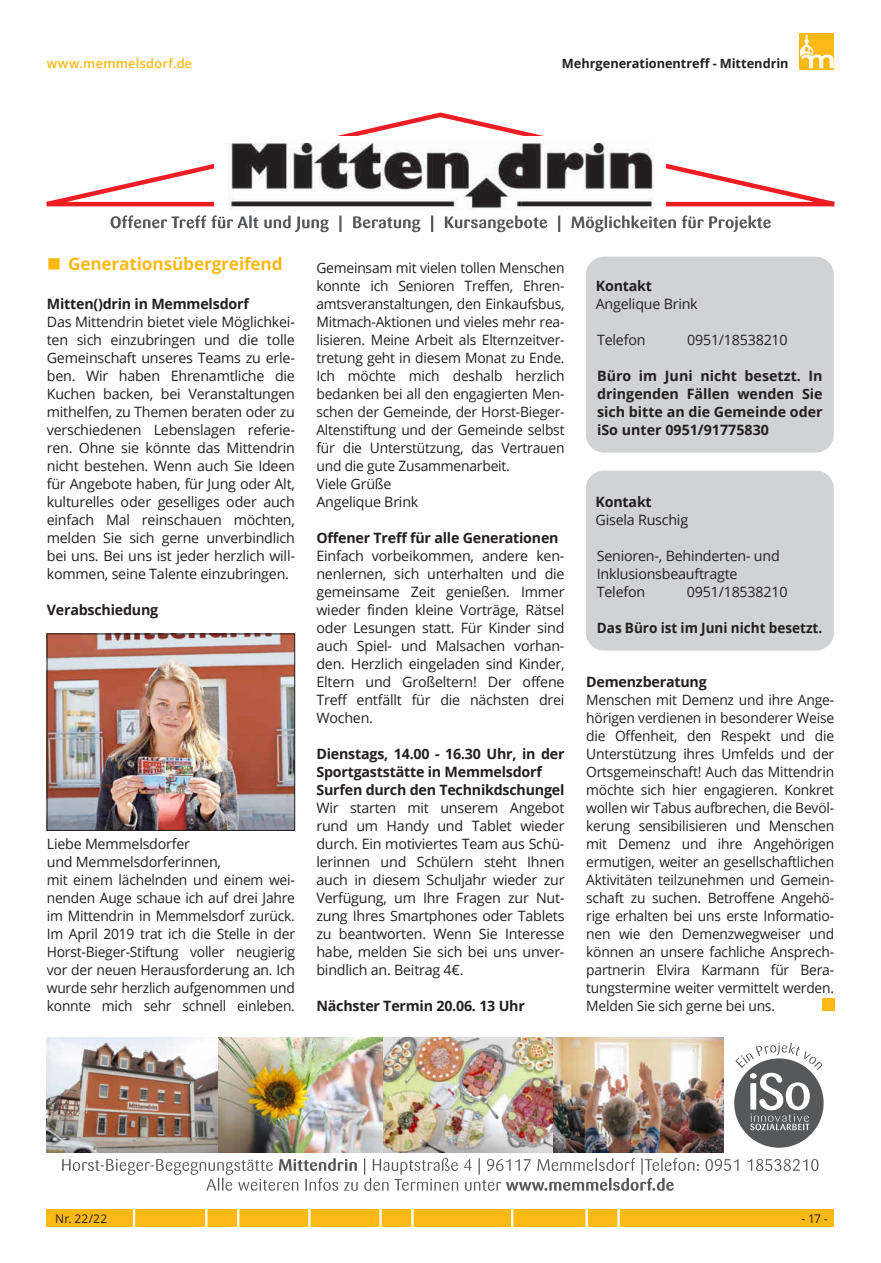
<style>
.page{position:relative;width:881px;height:1263px;background:#fff}
.page>*{position:absolute;margin:0;border:0;box-sizing:border-box;transform-origin:0 0}
.t1{font:700 17.25px "Open Sans";letter-spacing:-.01em;color:#fcb814}
.t2{font:14.25px/18px "Open Sans";letter-spacing:-.015em;color:#231f20;text-align:justify}
.t3{font:700 14.25px/18px "Open Sans";letter-spacing:-.015em;color:#231f20}
.t4{font:700 14.25px "Open Sans";letter-spacing:-.015em;color:#231f20;scale:.95 1}
.t5{font:700 12.75px "Open Sans";letter-spacing:-.005em;color:#231f20}
.t6{font:600 12.75px "Open Sans";letter-spacing:.02em;color:#fcb814}
.t7{font:12px "Open Sans";letter-spacing:.005em;color:#231f20}
</style>
<div class="page">
<svg style="left:799px;top:34px;width:34px;height:36px"></svg>
<svg style="left:799px;top:35px;width:34px;height:33px"></svg>
<div style="left:47px;top:1210px;width:786px;height:17px;background:#fcb814"></div>
<svg style="left:133px;top:1210px;width:2px;height:17px"></svg>
<svg style="left:205px;top:1210px;width:2px;height:17px"></svg>
<svg style="left:237px;top:1210px;width:2px;height:17px"></svg>
<svg style="left:308px;top:1210px;width:2px;height:17px"></svg>
<svg style="left:379px;top:1210px;width:2px;height:17px"></svg>
<svg style="left:411px;top:1210px;width:2px;height:17px"></svg>
<svg style="left:511px;top:1210px;width:2px;height:17px"></svg>
<svg style="left:585px;top:1210px;width:2px;height:17px"></svg>
<svg style="left:617px;top:1210px;width:2px;height:17px"></svg>
<svg style="left:47px;top:112px;width:786px;height:95px"></svg>
<div style="left:214px;top:137px;width:451px;height:73px;background:#fff"></div>
<img style="left:230px;top:144px;width:424px;height:66px">
<svg style="left:110px;top:215px;width:148px;height:13px"></svg>
<svg style="left:264px;top:215px;width:64px;height:17px"></svg>
<svg style="left:339px;top:215px;width:2px;height:17px"></svg>
<svg style="left:353px;top:216px;width:67px;height:16px"></svg>
<svg style="left:431px;top:215px;width:2px;height:17px"></svg>
<svg style="left:444px;top:215px;width:102px;height:17px"></svg>
<svg style="left:558px;top:215px;width:2px;height:17px"></svg>
<svg style="left:571px;top:215px;width:104px;height:17px"></svg>
<svg style="left:681px;top:215px;width:89px;height:17px"></svg>
<div style="left:585px;top:257px;width:248px;height:196px;background:#d1d2d4;border-radius:18px"></div>
<svg style="left:705px;top:1159px;width:33px;height:12px"></svg>
<svg style="left:747px;top:1159px;width:71px;height:12px"></svg>
<svg style="left:62px;top:1158px;width:295px;height:33px"></svg>
<svg style="left:364px;top:1158px;width:334px;height:33px"></svg>
<div style="left:734px;top:1058px;width:89px;height:90px;background:#57585a;border-radius:50%"></div>
<svg style="left:735px;top:1042px;width:86px;height:88px"></svg>
<img style="left:47px;top:1037px;width:676px;height:115px">
<div style="left:585px;top:471px;width:248px;height:180px;background:#d1d2d4;border-radius:18px"></div>
<img style="left:49px;top:636px;width:244px;height:193px">
<div style="left:47px;top:634px;width:248px;height:197px;border:1px solid #231f20"></div>
<div style="left:821px;top:998px;width:12px;height:13px;background:#fcb814"></div>
<p class="t6" style="left:47px;top:55px;width:147px">www.memmelsdorf.de</p>
<p class="t5" style="left:561px;top:54px;width:228px">Mehrgenerationentreff - Mittendrin</p>
<p class="t1" style="left:47px;top:252px;width:237px">■ Generationsübergreifend</p>
<p class="t3" style="left:47px;top:294px;width:203px">Mitten()drin in Memmelsdorf</p>
<p class="t2" style="left:47px;top:312px;width:249px">Das Mittendrin bietet viele Möglichkei&shy;ten sich einzubringen und die tolle Gemeinschaft unseres Teams zu erle&shy;ben. Wir haben Ehrenamtliche die Kuchen backen, bei Veranstaltungen mithelfen, zu Themen beraten oder zu verschiedenen Lebenslagen referie&shy;ren. Ohne sie könnte das Mittendrin nicht bestehen. Wenn auch Sie Ideen für Angebote haben, für Jung oder Alt, kulturelles oder geselliges oder auch einfach Mal reinschauen möchten, melden Sie sich gerne unverbindlich bei uns. Bei uns ist jeder herzlich will&shy;kommen, seine Talente einzubringen.</p>
<p class="t3" style="left:47px;top:600px;width:113px">Verabschiedung</p>
<p class="t2" style="left:47px;top:834px;width:249px;text-align:left">Liebe Memmelsdorfer<br>und Memmelsdorferinnen,<br>mit einem lächelnden und einem wei&shy;nenden Auge schaue ich auf drei Jahre im Mittendrin in Memmelsdorf zurück.<br>Im April 2019 trat ich die Stelle in der Horst-Bieger-Stiftung voller neugierig vor der neuen Herausforderung an. Ich wurde sehr herzlich aufgenommen und konnte mich sehr schnell einleben.</p>
<p class="t2" style="left:316px;top:258px;width:249px;text-align:left">Gemeinsam mit vielen tollen Menschen konnte ich Senioren Treffen, Ehren&shy;amtsveranstaltungen, den Einkaufsbus, Mitmach-Aktionen und vieles mehr rea&shy;lisieren. Meine Arbeit als Elternzeitver&shy;tretung geht in diesem Monat zu Ende.<br>Ich möchte mich deshalb herzlich bedanken bei all den engagierten Men&shy;schen der Gemeinde, der Horst-Bieger-Altenstiftung und der Gemeinde selbst für die Unterstützung, das Vertrauen und die gute Zusammenarbeit.<br>Viele Grüße<br>Angelique Brink</p>
<p class="t3" style="left:316px;top:528px;width:243px">Offener Treff für alle Generationen</p>
<p class="t2" style="left:316px;top:546px;width:249px">Einfach vorbeikommen, andere ken&shy;nenlernen, sich unterhalten und die gemeinsame Zeit genießen. Immer wieder finden kleine Vorträge, Rätsel oder Lesungen statt. Für Kinder sind auch Spiel- und Malsachen vorhan&shy;den. Herzlich eingeladen sind Kinder, Eltern und Großeltern! Der offene Treff entfällt für die nächsten drei Wochen.</p>
<p class="t3" style="left:316px;top:744px;width:249px">Dienstags, 14.00 - 16.30 Uhr, in der<br>Sportgaststätte in Memmelsdorf<br>Surfen durch den Technikdschungel</p>
<p class="t2" style="left:316px;top:798px;width:249px">Wir starten mit unserem Angebot rund um Handy und Tablet wieder durch. Ein motiviertes Team aus Schü&shy;lerinnen und Schülern steht Ihnen auch in diesem Schuljahr wieder zur Verfügung, um Ihre Fragen zur Nut&shy;zung Ihres Smartphones oder Tablets zu beantworten. Wenn Sie Interesse habe, melden Sie sich bei uns unver&shy;bindlich an. Beitrag 4€.</p>
<p class="t3" style="left:316px;top:996px;width:210px">Nächster Termin 20.06. 13 Uhr</p>
<p class="t3" style="left:595px;top:276px;width:58px">Kontakt</p>
<p class="t2" style="left:595px;top:294px;width:103px">Angelique Brink</p>
<p class="t2" style="left:597px;top:330px;width:50px">Telefon</p>
<p class="t2" style="left:687px;top:330px;width:102px">0951/18538210</p>
<p class="t3" style="left:597px;top:366px;width:227px;text-align:justify">Büro im Juni nicht besetzt. In dringenden Fällen wenden Sie sich bitte an die Gemeinde oder iSo unter 0951/91775830</p>
<p class="t3" style="left:595px;top:492px;width:58px">Kontakt</p>
<p class="t2" style="left:595px;top:510px;width:94px">Gisela Ruschig</p>
<p class="t2" style="left:596px;top:546px;width:184px;text-align:left">Senioren-, Behinderten- und<br>Inklusionsbeauftragte<br>Telefon</p>
<p class="t2" style="left:686px;top:582px;width:102px">0951/18538210</p>
<p class="t4" style="left:596px;top:617px;width:239px">Das Büro ist im Juni nicht besetzt.</p>
<p class="t3" style="left:586px;top:672px;width:122px">Demenzberatung</p>
<p class="t2" style="left:586px;top:690px;width:249px">Menschen mit Demenz und ihre Ange&shy;hörigen verdienen in besonderer Weise die Offenheit, den Respekt und die Unterstützung ihres Umfelds und der Ortsgemeinschaft! Auch das Mittendrin möchte sich hier engagieren. Konkret wollen wir Tabus aufbrechen, die Bevöl&shy;kerung sensibilisieren und Menschen mit Demenz und ihre Angehörigen ermutigen, weiter an gesellschaftlichen Aktivitäten teilzunehmen und Gemein&shy;schaft zu suchen. Betroffene Angehö&shy;rige erhalten bei uns erste Informatio&shy;nen wie den Demenzwegweiser und können an unsere fachliche Ansprech&shy;partnerin Elvira Karmann für Bera&shy;tungstermine weiter vermittelt werden.<br>Melden Sie sich gerne bei uns.</p>
<p class="t7" style="left:55px;top:1211px;width:53px">Nr. 22/22</p>
<p class="t7" style="left:801px;top:1211px;width:28px">- 17 -</p>
</div>
